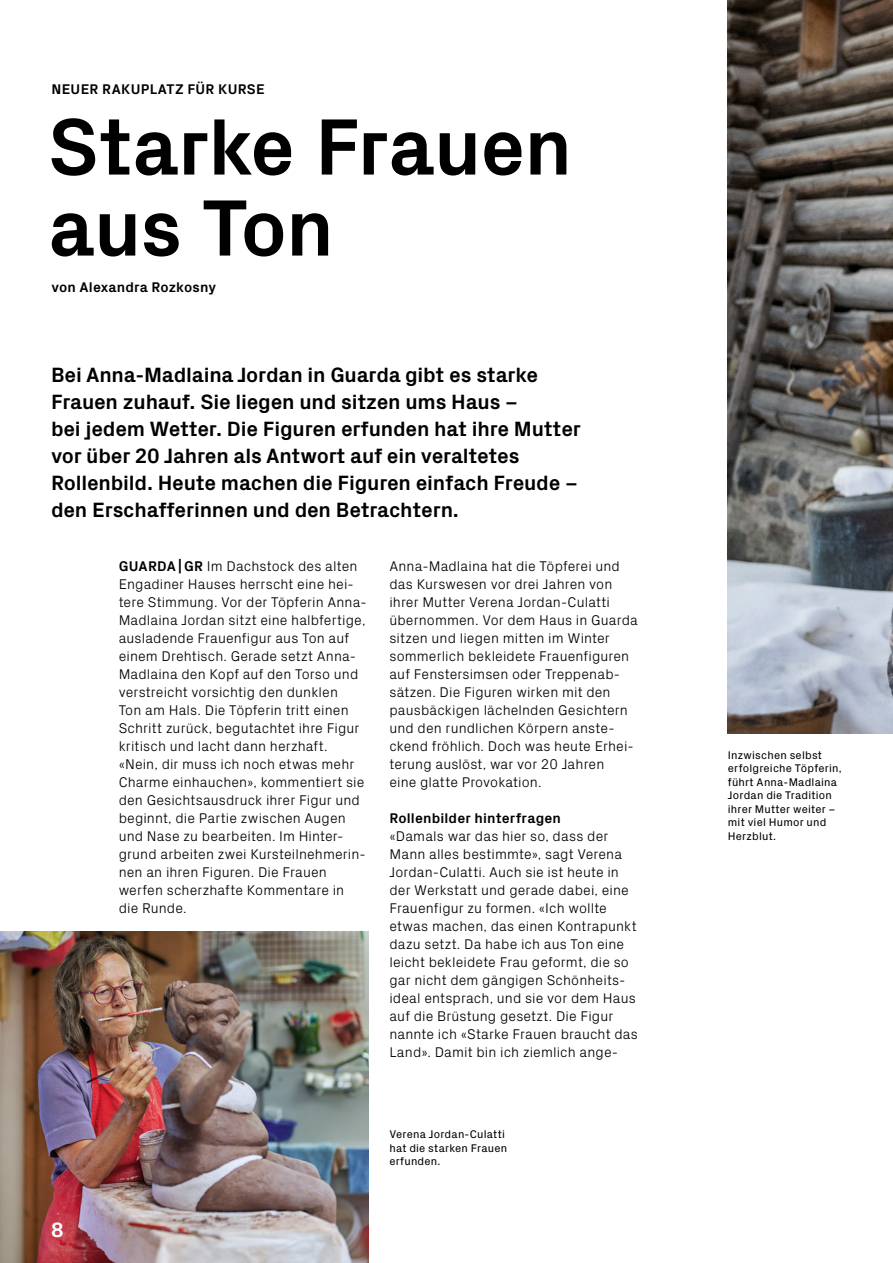
<style>
.page{position:relative;width:893px;height:1263px;background:#fff}
.page>*{position:absolute;margin:0;border:0;box-sizing:border-box;transform-origin:0 0}
.t1{font:700 81px/81px "Px Grotesk";letter-spacing:-.015em;color:#000}
.t2{font:700 21px/27px "Px Grotesk";letter-spacing:-.01em;color:#000}
.t3{font:700 21px "Px Grotesk";color:#fff}
.t4{font:300 14.25px/18px "Px Grotesk";letter-spacing:.01em;color:#000}
.t5{font:700 14.25px "Px Grotesk";letter-spacing:.01em;color:#000}
.t6{font:11.25px/13.5px "Px Grotesk";letter-spacing:.02em;color:#000}
.s1{font-weight:700}
</style>
<div class="page">
<img style="left:0;top:931px;width:368px;height:332px">
<img style="left:728px;top:0;width:165px;height:733px">
<p class="t5" style="left:52px;top:78px;width:215px">NEUER RAKUPLATZ FÜR KURSE</p>
<h1 class="t1" style="left:48px;top:102px;width:526px">Starke Frauen aus Ton</h1>
<p class="t5" style="left:52px;top:276px;width:166px">von Alexandra Rozkosny</p>
<p class="t2" style="left:51px;top:360px;width:531px">Bei Anna-Madlaina Jordan in Guarda gibt es starke Frauen zuhauf. Sie liegen und sitzen ums Haus –<br>bei jedem Wetter. Die Figuren erfunden hat ihre Mutter vor über 20 Jahren als Antwort auf ein veraltetes Rollenbild. Heute machen die Figuren einfach Freude – den Erschafferinnen und den Betrachtern.</p>
<h2 class="t3" style="left:51px;top:1215px;width:14px">8</h2>
<p class="t4" style="left:119px;top:556px;width:249px"><span class="s1">GUARDA | GR</span> Im Dachstock des alten Engadiner Hauses herrscht eine hei&shy;tere Stimmung. Vor der Töpferin Anna-Madlaina Jordan sitzt eine halbfertige, ausladende Frauenfigur aus Ton auf einem Drehtisch. Gerade setzt Anna-Madlaina den Kopf auf den Torso und verstreicht vorsichtig den dunklen<br>Ton am Hals. Die Töpferin tritt einen Schritt zurück, begutachtet ihre Figur kritisch und lacht dann herzhaft. «Nein, dir muss ich noch etwas mehr Charme einhauchen», kommentiert sie den Gesichtsausdruck ihrer Figur und beginnt, die Partie zwischen Augen und Nase zu bearbeiten. Im Hinter&shy;grund arbeiten zwei Kursteilnehmerin&shy;nen an ihren Figuren. Die Frauen werfen scherzhafte Kommentare in die Runde.</p>
<p class="t4" style="left:389px;top:556px;width:250px">Anna- Madlaina hat die Töpferei und das Kurswesen vor drei Jahren von ihrer Mutter Verena Jordan-Culatti übernommen. Vor dem Haus in Guarda sitzen und liegen mitten im Winter sommerlich bekleidete Frauenfiguren auf Fenstersimsen oder Treppenab&shy;sätzen. Die Figuren wirken mit den pausbäckigen lächelnden Gesichtern und den rundlichen Körpern anste&shy;ckend fröhlich. Doch was heute Erhei&shy;terung auslöst, war vor 20 Jahren<br>eine glatte Provokation.</p>
<p class="t5" style="left:389px;top:808px;width:173px">Rollenbilder hinterfragen</p>
<p class="t4" style="left:389px;top:826px;width:250px">«Damals war das hier so, dass der Mann alles bestimmte», sagt Verena Jordan-Culatti. Auch sie ist heute in der Werkstatt und gerade dabei, eine Frauenfigur zu formen. «Ich wollte etwas machen, das einen Kontrapunkt dazu setzt. Da habe ich aus Ton eine leicht bekleidete Frau geformt, die so gar nicht dem gängigen Schönheits&shy;ideal entsprach, und sie vor dem Haus auf die Brüstung gesetzt. Die Figur nannte ich «Starke Frauen braucht das Land». Damit bin ich ziemlich ange-</p>
<p class="t6" style="left:389px;top:1127px;width:119px">Verena Jordan-Culatti hat die starken Frauen erfunden.</p>
<p class="t6" style="left:728px;top:747px;width:115px">Inzwischen selbst erfolgreiche Töpferin, führt Anna-Madlaina<br>Jordan die Tradition ihrer Mutter weiter – mit viel Humor und<br>Herzblut.</p>
</div>
